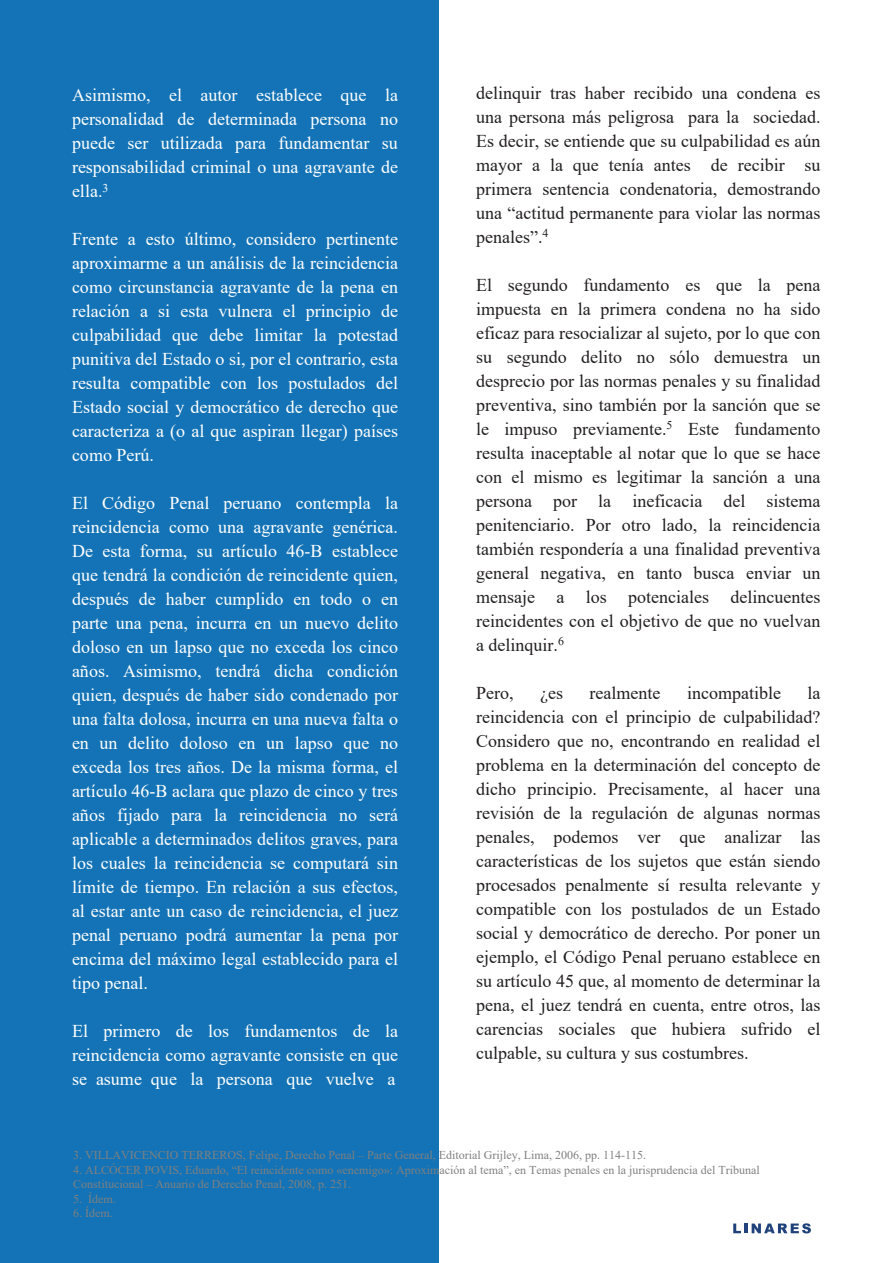
<style>
.page{position:relative;width:893px;height:1263px;background:#fff}
.page>*{position:absolute;margin:0;border:0;box-sizing:border-box;transform-origin:0 0}
.t1{font:18px/24px "Times New Roman";color:#231f20;text-align:justify}
.t2{font:18px/24px "Times New Roman";color:#fff;text-align:justify}
.t3{font:12px/14.4px "Times New Roman";color:#808080}
</style>
<div class="page">
<svg style="left:733px;top:1223px;width:78px;height:10px"></svg>
<div style="left:0;top:0;width:438px;height:1263px;background:#1373b6"></div>
<p class="t2" style="left:72px;top:83px;width:327px">Asimismo, el autor establece que la personalidad de determinada persona no puede ser utilizada para fundamentar su responsabilidad criminal o una agravante de ella.<sup>3</sup></p>
<p class="t2" style="left:72px;top:227px;width:327px">Frente a esto último, considero pertinente aproximarme a un análisis de la reincidencia como circunstancia agravante de la pena en relación a si esta vulnera el principio de culpabilidad que debe limitar la potestad punitiva del Estado o si, por el contrario, esta resulta compatible con los postulados del Estado social y democrático de derecho que caracteriza a (o al que aspiran llegar) países como Perú.</p>
<p class="t2" style="left:72px;top:491px;width:327px">El Código Penal peruano contempla la reincidencia como una agravante genérica.<br>De esta forma, su artículo 46-B establece que tendrá la condición de reincidente quien, después de haber cumplido en todo o en parte una pena, incurra en un nuevo delito doloso en un lapso que no exceda los cinco años. Asimismo, tendrá dicha condición quien, después de haber sido condenado por una falta dolosa, incurra en una nueva falta o en un delito doloso en un lapso que no exceda los tres años. De la misma forma, el artículo 46-B aclara que plazo de cinco y tres años fijado para la reincidencia no será aplicable a determinados delitos graves, para los cuales la reincidencia se computará sin límite de tiempo. En relación a sus efectos, al estar ante un caso de reincidencia, el juez penal peruano podrá aumentar la pena por encima del máximo legal establecido para el tipo penal.</p>
<p class="t2" style="left:72px;top:1018px;width:327px">El primero de los fundamentos de la reincidencia como agravante consiste en que se asume que la persona que vuelve a</p>
<p class="t1" style="left:476px;top:80px;width:346px">delinquir tras haber recibido una condena es una persona más peligrosa para la sociedad.<br>Es decir, se entiende que su culpabilidad es aún mayor a la que tenía antes de recibir su primera sentencia condenatoria, demostrando una “actitud permanente para violar las normas penales”.<sup>4</sup></p>
<p class="t1" style="left:476px;top:272px;width:346px">El segundo fundamento es que la pena impuesta en la primera condena no ha sido eficaz para resocializar al sujeto, por lo que con su segundo delito no sólo demuestra un desprecio por las normas penales y su finalidad preventiva, sino también por la sanción que se le impuso previamente.<sup>5</sup> Este fundamento resulta inaceptable al notar que lo que se hace con el mismo es legitimar la sanción a una persona por la ineficacia del sistema penitenciario. Por otro lado, la reincidencia también respondería a una finalidad preventiva general negativa, en tanto busca enviar un mensaje a los potenciales delincuentes reincidentes con el objetivo de que no vuelvan a delinquir.<sup>6</sup></p>
<p class="t1" style="left:476px;top:680px;width:39px">Pero,</p>
<p class="t1" style="left:540px;top:680px;width:24px">¿es</p>
<p class="t1" style="left:590px;top:680px;width:72px">realmente</p>
<p class="t1" style="left:687px;top:680px;width:95px">incompatible</p>
<p class="t1" style="left:476px;top:680px;width:346px;text-indent:331px">la reincidencia con el principio de culpabilidad?<br>Considero que no, encontrando en realidad el problema en la determinación del concepto de dicho principio. Precisamente, al hacer una revisión de la regulación de algunas normas penales, podemos ver que analizar las características de los sujetos que están siendo procesados penalmente sí resulta relevante y compatible con los postulados de un Estado social y democrático de derecho. Por poner un ejemplo, el Código Penal peruano establece en su artículo 45 que, al momento de determinar la pena, el juez tendrá en cuenta, entre otros, las carencias sociales que hubiera sufrido el culpable, su cultura y sus costumbres.</p>
<p class="t3" style="left:73px;top:1148px;width:574px">3. VILLAVICENCIO TERREROS, Felipe, Derecho Penal – Parte General, Editorial Grijley, Lima, 2006, pp. 114-115.</p>
<p class="t3" style="left:73px;top:1162px;width:688px">4. ALCÓCER POVIS, Eduardo, “El reincidente como «enemigo»: Aproximación al tema”, en Temas penales en la jurisprudencia del Tribunal<br>Constitucional – Anuario de Derecho Penal, 2008, p. 251.</p>
<p class="t3" style="left:73px;top:1191px;width:44px">5. Ídem.</p>
<p class="t3" style="left:73px;top:1205px;width:41px">6. Ídem.</p>
</div>
